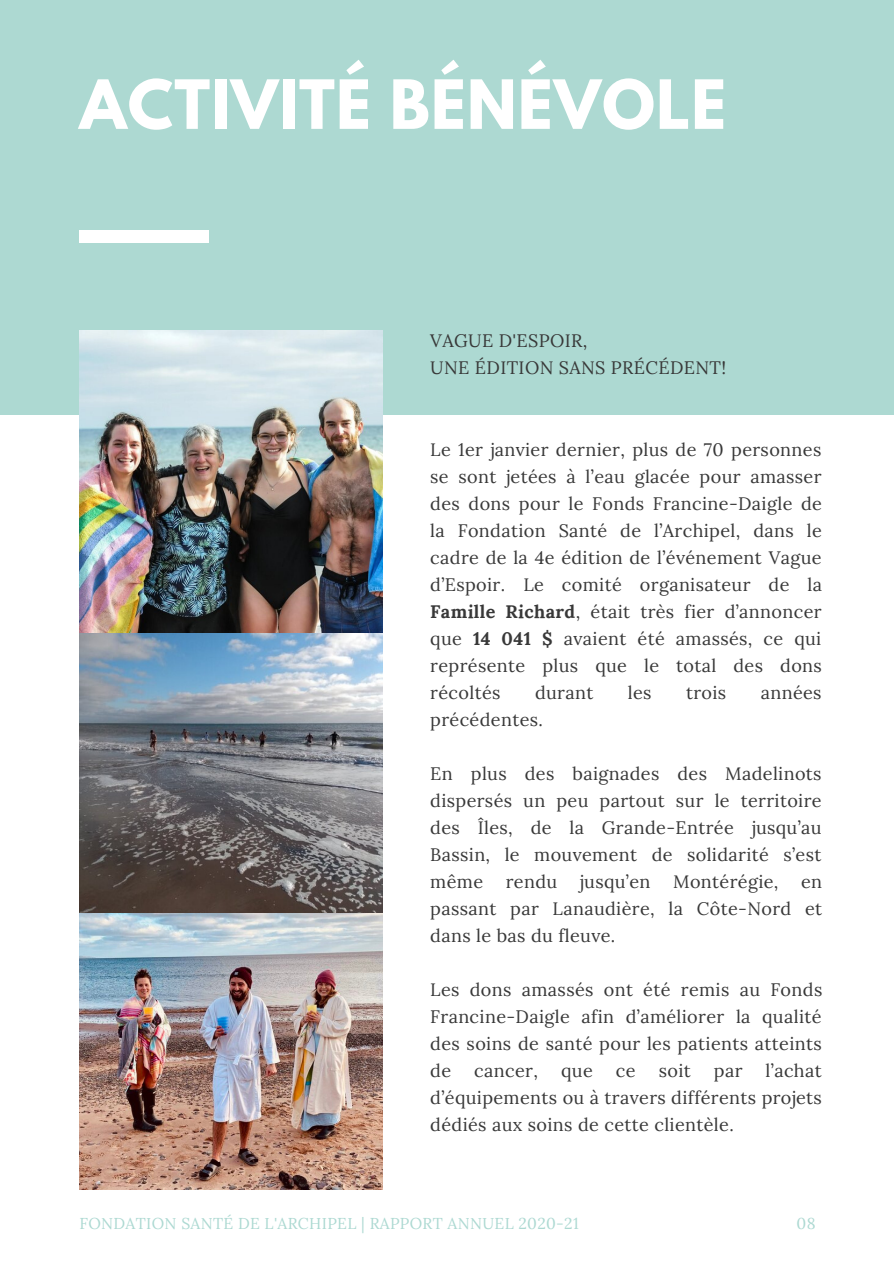
<style>
.page{position:relative;width:894px;height:1264px;background:#fff}
.page>*{position:absolute;margin:0;border:0;box-sizing:border-box;transform-origin:0 0}
.t1{font:700 60px "League Spartan";letter-spacing:.02em;color:#fff}
.t2{font:18px/27px "Lora";letter-spacing:.02em;color:#383838;text-align:justify}
.t3{font:15.75px "Lora";letter-spacing:.02em;color:#add9d2}
.s1{font-weight:700}
</style>
<div class="page">
<div style="left:0;top:0;width:893px;height:415px;background:#add9d2"></div>
<div style="left:79px;top:230px;width:130px;height:13px;background:#fff"></div>
<img style="left:79px;top:330px;width:303px;height:281px">
<img style="left:79px;top:912px;width:303px;height:277px">
<img style="left:79px;top:611px;width:303px;height:301px">
<p class="t1" style="left:79px;top:75px;width:648px">ACTIVITÉ BÉNÉVOLE</p>
<p class="t2" style="left:430px;top:327px;width:159px">VAGUE D'ESPOIR,</p>
<p class="t2" style="left:430px;top:354px;width:297px">UNE ÉDITION SANS PRÉCÉDENT!</p>
<p class="t2" style="left:430px;top:435px;width:393px">Le 1er janvier dernier, plus de 70 personnes se sont jetées à l’eau glacée pour amasser des dons pour le Fonds Francine-Daigle de la Fondation Santé de l’Archipel, dans le cadre de la 4e édition de l’événement Vague d’Espoir. Le comité organisateur de la <span class="s1">Famille Richard</span>, était très fier d’annoncer que <span class="s1">14 041 $</span> avaient été amassés, ce qui représente plus que le total des dons récoltés</p>
<p class="t2" style="left:535px;top:678px;width:60px">durant</p>
<p class="t2" style="left:627px;top:678px;width:25px">les</p>
<p class="t2" style="left:686px;top:678px;width:42px">trois</p>
<p class="t2" style="left:760px;top:678px;width:62px">années</p>
<p class="t2" style="left:430px;top:705px;width:114px">précédentes.</p>
<p class="t2" style="left:430px;top:760px;width:393px">En plus des baignades des Madelinots dispersés un peu partout sur le territoire des Îles, de la Grande-Entrée jusqu’au Bassin, le mouvement de solidarité s’est même</p>
<p class="t2" style="left:505px;top:868px;width:53px">rendu</p>
<p class="t2" style="left:579px;top:868px;width:72px">jusqu’en</p>
<p class="t2" style="left:673px;top:868px;width:107px">Montérégie,</p>
<p class="t2" style="left:430px;top:868px;width:393px;text-indent:371px">en passant par Lanaudière, la Côte-Nord et dans le bas du fleuve.</p>
<p class="t2" style="left:430px;top:976px;width:393px">Les dons amassés ont été remis au Fonds Francine-Daigle afin d’améliorer la qualité des soins de santé pour les patients atteints de</p>
<p class="t2" style="left:430px;top:1057px;width:393px;text-indent:335px">l’achat d’équipements ou à travers différents projets dédiés aux soins de cette clientèle.</p>
<p class="t2" style="left:474px;top:1057px;width:65px">cancer,</p>
<p class="t2" style="left:561px;top:1057px;width:33px">que</p>
<p class="t2" style="left:615px;top:1057px;width:21px">ce</p>
<p class="t2" style="left:658px;top:1057px;width:33px">soit</p>
<p class="t2" style="left:713px;top:1057px;width:30px">par</p>
<p class="t3" style="left:79px;top:1213px;width:500px">FONDATION SANTÉ DE L'ARCHIPEL | RAPPORT ANNUEL 2020-21</p>
<p class="t3" style="left:796px;top:1213px;width:20px">08</p>
</div>
